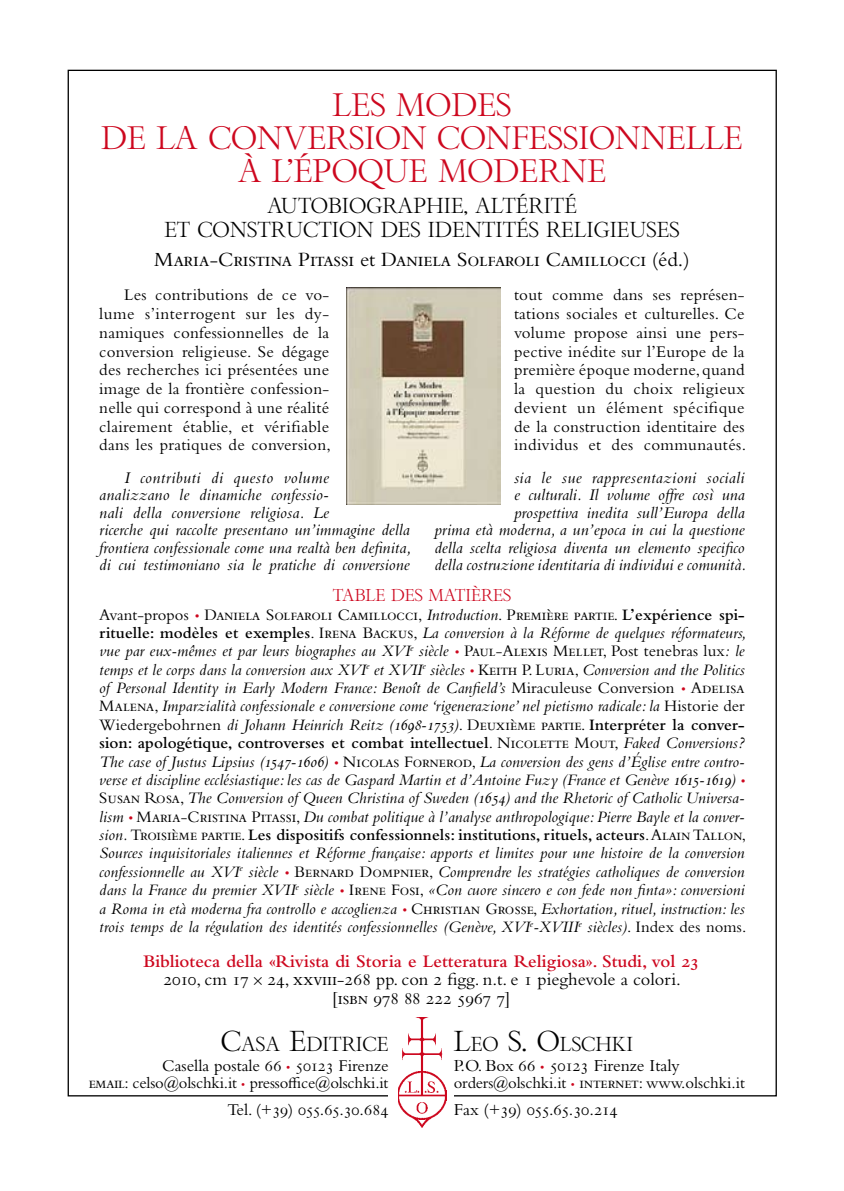
<style>
.page{position:relative;width:844px;height:1191px;background:#fff}
.page>*{position:absolute;margin:0;border:0;box-sizing:border-box;transform-origin:0 0}
.t1{font:31.5px/33.2px "Bembo Titling MT Std";color:#cd071e;text-align:center}
.t2{font:21px/24.5px "Bembo Titling MT Std";color:#000;text-align:center}
.t3{font:21px "Bembo Std";letter-spacing:-.02em;color:#000}
.t4{font:19.6px "Bembo Titling MT Std";color:#000}
.t5{font:18.38px/18.4px "Bembo Std";color:#000;text-align:center}
.t6{font:17.5px "Bembo Std";letter-spacing:-.015em;color:#000}
.t7{font:17.15px "Bembo Std";letter-spacing:-.005em;color:#000}
.t8{font:17.15px "Bembo Std";letter-spacing:-.025em;color:#000}
.t9{font:16.97px/18.7px "Bembo Std";letter-spacing:.02em;color:#000;text-align:justify}
.t10{font:italic 16.97px/17.5px "Bembo Std";letter-spacing:.005em;color:#000}
.t11{font:italic 16.62px/18.4px "Bembo Std";letter-spacing:.005em;color:#000;text-align:justify}
.t12{font:16.62px "Bembo Std";letter-spacing:-.01em;color:#000}
.t13{font:16.62px "Bembo Titling MT Std";color:#cd071e}
.s1{font-style:normal}
.s2{font-size:13.12px;color:#cd071e}
.s3{font-weight:600;font-style:normal}
.s4{font-weight:600;color:#cd071e}
.s5{font-family:"Bembo Cost"}
.s6{font-size:28px}
.s7{font-size:11.9px;color:#cd071e}
.s8{font-size:11.38px;color:#cd071e}
.s9{font-size:12.25px;color:#cd071e}
</style>
<div class="page">
<img style="left:398px;top:1017px;width:48px;height:110px">
<img style="left:346px;top:288px;width:154px;height:216px">
<h1 class="t1" style="left:101px;top:88px;width:643px">LES MODES<br>DE LA CONVERSION CONFESSIONNELLE<br>À L’ÉPOQUE MODERNE</h1>
<p class="t2" style="left:164px;top:193px;width:516px">AUTOBIOGRAPHIE, ALTÉRITÉ<br>ET CONSTRUCTION DES IDENTITÉS RELIGIEUSES</p>
<p class="t3" style="left:154px;top:247px;width:537px">Maria-Cristina Pitassi et Daniela Solfaroli Camillocci (éd.)</p>
<p class="t9" style="left:99px;top:285px;width:233px;text-indent:25px">Les contributions de ce vo&shy;lume s’interrogent sur les dy&shy;namiques confessionnelles de la conversion religieuse. Se dégage des recherches ici présentées une image de la frontière confession&shy;nelle qui correspond à une réalité clairement établie, et vérifiable dans les pratiques de conversion,</p>
<p class="t9" style="left:514px;top:285px;width:233px">tout comme dans ses représen&shy;tations sociales et culturelles. Ce volume propose ainsi une pers&shy;pective inédite sur l’Europe de la première époque moderne, quand la question du choix religieux devient un élément spécifique de la construction identitaire des individus et des communautés.</p>
<p class="t10" style="left:99px;top:468px;width:313px;text-indent:25px">I contributi di questo volume<br>analizzano le dinamiche confessio-<br>nali della conversione religiosa. Le<br>ricerche qui raccolte presentano un’immagine della frontiera confessionale come una realtà ben definita, di cui testimoniano sia le pratiche di conversione</p>
<p class="t13" style="left:332px;top:585px;width:180px">TABLE DES MATIÈRES</p>
<p class="t11" style="left:99px;top:605px;width:648px"><span class="s1">Avant-propos</span> <span class="s2">•</span> <span class="s1">Daniela Solfaroli Camillocci,</span> Introduction<span class="s1">. Première partie.</span> <span class="s3">L’expérience spi&shy;rituelle: modèles et exemples</span><span class="s1">. Irena Backus,</span> La conversion à la Réforme de quelques réformateurs, vue par eux-mêmes et par leurs biographes au XVI<sup>e</sup> siècle <span class="s2">•</span> <span class="s1">Paul-Alexis Mellet, Post tenebras lux</span>: le temps et le corps dans la conversion aux XVI<sup>e</sup> et XVII<sup>e</sup> siècles <span class="s2">•</span> <span class="s1">Keith P. Luria,</span> Conversion and the Politics of Personal Identity in Early Modern France: Benoît de Canfield’s <span class="s1">Miraculeuse Conversion</span> <span class="s2">•</span> <span class="s1">Adelisa Malena,</span> Imparzialità confessionale e conversione come ‘rigenerazione’ nel pietismo radicale: la <span class="s1">Historie der Wiedergebohrnen</span> di Johann Heinrich Reitz (1698-1753)<span class="s1">. DeuxiÈme partie.</span> <span class="s3">Interpréter la conver&shy;sion: apologétique, controverses et combat intellectuel</span><span class="s1">. Nicolette Mout,</span> Faked Conversions?<br>The case of Justus Lipsius (1547-1606) <span class="s2">•</span> <span class="s1">Nicolas Fornerod,</span> La conversion des gens d’Église entre contro&shy;verse et discipline ecclésiastique: les cas de Gaspard Martin et d’Antoine Fuzy (France et Genève 1615-1619) <span class="s2">• </span><span class="s1">Susan Rosa,</span> The Conversion of Queen Christina of Sweden (1654) and the Rhetoric of Catholic Universa&shy;lism <span class="s2">•</span> <span class="s1">Maria-Cristina Pitassi,</span> Du combat politique à l’analyse anthropologique: Pierre Bayle et la conver&shy;sion. <span class="s1">Troisième partie.</span> <span class="s3">Les dispositifs confessionnels: institutions, rituels, acteurs</span><span class="s1">. Alain Tallon, </span>Sources inquisitoriales italiennes et Réforme française: apports et limites pour une histoire de la conversion confessionnelle au XVI<sup>e</sup> siècle <span class="s2">•</span> <span class="s1">Bernard Dompnier,</span> Comprendre les stratégies catholiques de conversion dans la France du premier XVII<sup>e</sup> siècle <span class="s2">•</span> <span class="s1">Irene Fosi,</span> «Con cuore sincero e con fede non finta»: conversioni a Roma in età moderna fra controllo e accoglienza <span class="s2">•</span> <span class="s1">Christian Grosse,</span> Exhortation, rituel, instruction: les trois temps de la régulation des identités confessionnelles (Genève, XVI<sup>e</sup>-XVIII<sup>e</sup> siècles)<span class="s1">. Index des noms.</span></p>
<p class="t10" style="left:434px;top:468px;width:313px;text-align:right">sia le sue rappresentazioni sociali<br>e culturali. Il volume offre così una<br>prospettiva inedita sull’Europa della<br>prima età moderna, a un’epoca in cui la questione della scelta religiosa diventa un elemento specifico della costruzione identitaria di individui e comunità.</p>
<p class="t5" style="left:143px;top:951px;width:557px"><span class="s4">Biblioteca della «Rivista di Storia e Letteratura Religiosa». Studi, vol 23<br></span>2010, cm 17 <span class="s5">¥</span> 24, xxviii-268 pp. con 2 figg. n.t. e 1 pieghevole a colori. [isbn 978 88 222 5967 7]</p>
<p class="t4" style="left:221px;top:1031px;width:169px"><span class="s6">C</span>ASA <span class="s6">E</span>DITRICE</p>
<p class="t7" style="left:162px;top:1055px;width:228px">Casella postale 66 <span class="s7">•</span> 50123 Firenze</p>
<p class="t12" style="left:89px;top:1073px;width:301px">email: celso@olschki.it <span class="s8">•</span> pressoffice@olschki.it</p>
<p class="t8" style="left:227px;top:1099px;width:162px">Tel. (+39) 055.65.30.684</p>
<p class="t4" style="left:453px;top:1031px;width:181px"><span class="s6">L</span>EO <span class="s6">S. O</span>LSCHKI</p>
<p class="t6" style="left:453px;top:1054px;width:227px">P.O. Box 66 <span class="s9">•</span> 50123 Firenze Italy</p>
<p class="t12" style="left:453px;top:1073px;width:293px">orders@olschki.it <span class="s8">•</span> internet: www.olschki.it</p>
<p class="t6" style="left:453px;top:1098px;width:165px">Fax (+39) 055.65.30.214</p>
</div>
